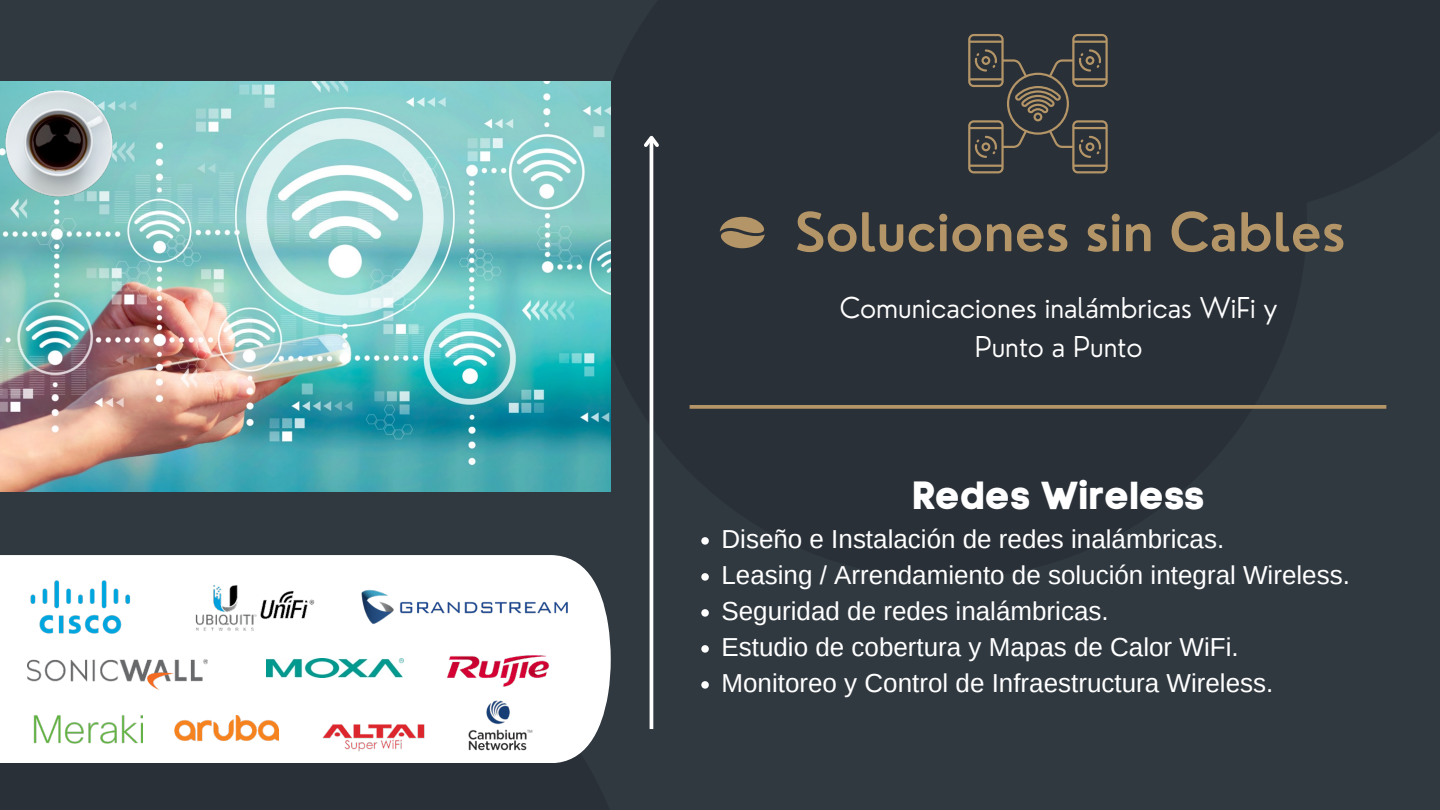
<style>
.page{position:relative;width:1440px;height:810px;background:#303840}
.page>*{position:absolute;margin:0;border:0;box-sizing:border-box;transform-origin:0 0}
.t1{font:600 52px "Nourd";color:#b49567}
.t2{font:39px "Code Pro Bold LC";color:#fff}
.t3{font:300 28px/39px "Nourd";color:#fff;text-align:center}
.t4{font:26px/36px "Arimo";color:#fff}
</style>
<div class="page">
<div style="left:0;top:586px;width:637px;height:224px;background:#2a3037"></div>
<div style="left:0;top:555px;width:611px;height:208px;background:#fff"></div>
<div style="left:845px;top:0;width:595px;height:217px;background:#2a3037"></div>
<hr style="left:650px;top:138px;width:3px;height:591px;background:#fff">
<svg style="left:644px;top:135px;width:15px;height:15px"></svg>
<svg style="left:720px;top:217px;width:45px;height:31px"></svg>
<svg style="left:690px;top:405px;width:696px;height:4px;fill:#b49567"></svg>
<svg style="left:968px;top:34px;width:140px;height:139px"></svg>
<img style="left:0;top:81px;width:611px;height:411px">
<img style="left:6px;top:90px;width:106px;height:107px">
<img style="left:28px;top:579px;width:106px;height:56px">
<img style="left:28px;top:659px;width:180px;height:30px">
<img style="left:349px;top:578px;width:223px;height:57px">
<img style="left:266px;top:658px;width:137px;height:20px">
<img style="left:445px;top:653px;width:106px;height:36px">
<img style="left:28px;top:704px;width:114px;height:39px">
<img style="left:175px;top:715px;width:103px;height:27px">
<img style="left:295px;top:704px;width:156px;height:59px">
<img style="left:453px;top:683px;width:90px;height:80px">
<img style="left:191px;top:573px;width:125px;height:69px">
<svg style="left:701px;top:537px;width:8px;height:8px"></svg>
<svg style="left:701px;top:573px;width:8px;height:8px"></svg>
<svg style="left:701px;top:609px;width:8px;height:8px"></svg>
<svg style="left:701px;top:645px;width:8px;height:8px"></svg>
<svg style="left:701px;top:681px;width:8px;height:8px"></svg>
<h1 class="t1" style="left:795px;top:199px;width:552px">Soluciones sin Cables</h1>
<p class="t3" style="left:840px;top:288px;width:439px">Comunicaciones inalámbricas WiFi y<br>Punto a Punto</p>
<h2 class="t2" style="left:912px;top:472px;width:294px">Redes Wireless</h2>
<p class="t4" style="left:722px;top:521px;width:630px">Diseño e Instalación de redes inalámbricas.<br>Leasing / Arrendamiento de solución integral Wireless.<br>Seguridad de redes inalámbricas.<br>Estudio de cobertura y Mapas de Calor WiFi.<br>Monitoreo y Control de Infraestructura Wireless.</p>
</div>
